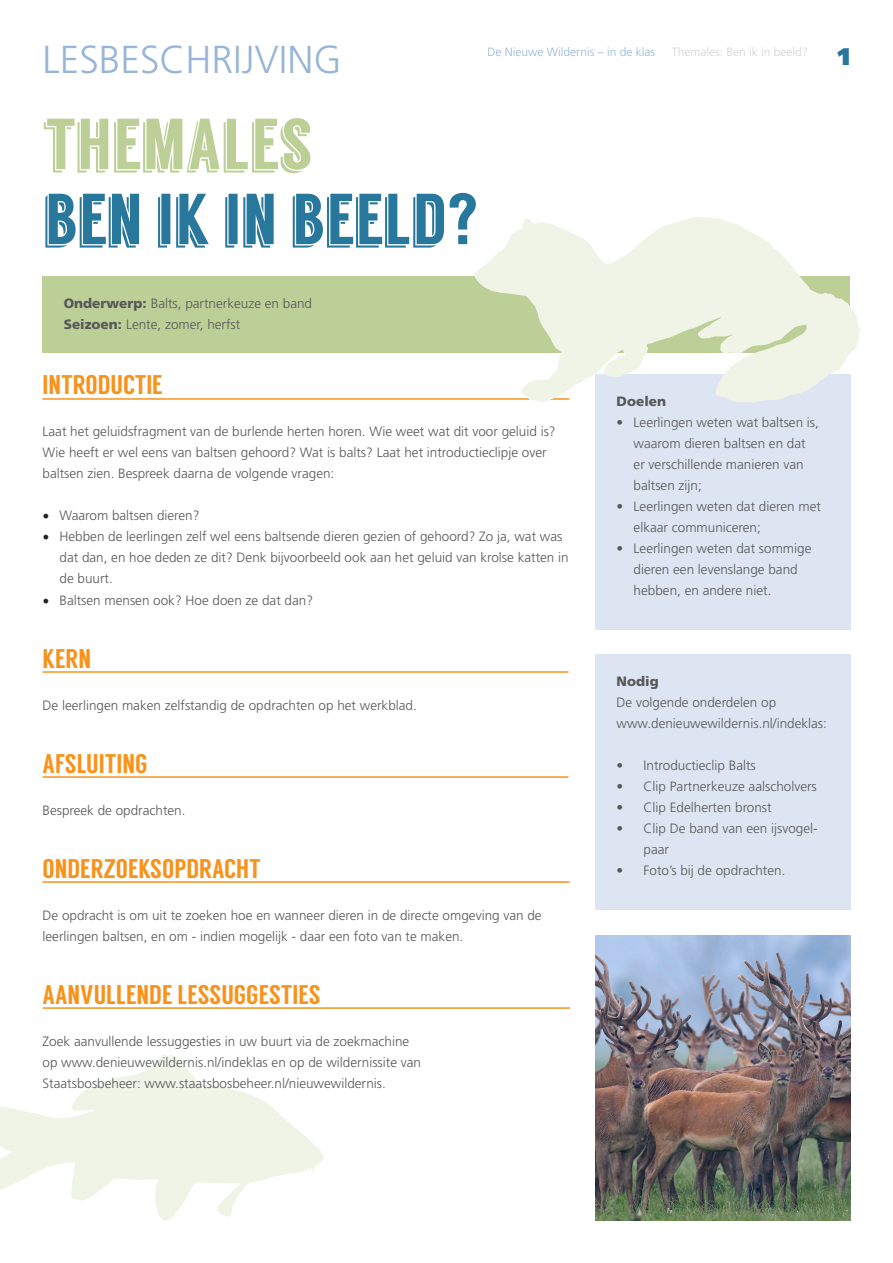
<style>
.page{position:relative;width:893px;height:1263px;background:#fff}
.page>*{position:absolute;margin:0;border:0;box-sizing:border-box;transform-origin:0 0}
.t1{font:72px "Langdon";color:#28779c}
.t2{font:72px "Langdon";color:#bccf96}
.t3{font:300 39px "Frutiger";color:#97b5d6}
.t4{font:27px "Langdon";color:#f7931d}
.t5{font:900 24px "Frutiger";color:#28779c}
.t6{font:300 13.5px/21px "Frutiger";color:#57585a}
.t7{font:900 13.5px "Frutiger";color:#57585a}
.t8{font:300 12px "Frutiger";color:#97b5d6}
.t9{font:300 12px "Frutiger";color:#d1d2d4}
.s1{font-weight:900}
.s2{font-family:"Minion Pro";font-weight:400;font-size:18px;color:#231f20}
</style>
<div class="page">
<svg style="left:0;top:1055px;width:324px;height:165px;fill:#f0f4e7"></svg>
<div style="left:595px;top:374px;width:255px;height:255px;background:#dce5f1"></div>
<div style="left:595px;top:655px;width:255px;height:255px;background:#dce5f1"></div>
<hr style="left:43px;top:398px;width:526px;height:2px;background:#f7931d">
<hr style="left:43px;top:671px;width:525px;height:2px;background:#f7931d">
<hr style="left:43px;top:776px;width:525px;height:2px;background:#f7931d">
<hr style="left:43px;top:881px;width:526px;height:2px;background:#f7931d">
<hr style="left:43px;top:1007px;width:527px;height:2px;background:#f7931d">
<div style="left:43px;top:276px;width:807px;height:77px;background:#bccf96"></div>
<svg style="left:474px;top:217px;width:386px;height:185px;fill:#f0f4e7"></svg>
<img style="left:595px;top:935px;width:255px;height:285px">
<p class="t3" style="left:43px;top:38px;width:301px">LESBESCHRIJVING</p>
<p class="t8" style="left:487px;top:45px;width:169px">De Nieuwe Wildernis – in de klas</p>
<p class="t9" style="left:672px;top:45px;width:138px">Themales: Ben ik in beeld?</p>
<p class="t5" style="left:838px;top:42px;width:14px">1</p>
<p class="t2" style="left:43px;top:102px;width:272px">THEMALES</p>
<p class="t1" style="left:43px;top:177px;width:438px">BEN IK IN BEELD?</p>
<p class="t6" style="left:64px;top:293px;width:250px"><span class="s1">Onderwerp:</span> Balts, partnerkeuze en band</p>
<p class="t6" style="left:64px;top:314px;width:178px"><span class="s1">Seizoen:</span> Lente, zomer, herfst</p>
<p class="t4" style="left:43px;top:369px;width:122px">INTRODUCTIE</p>
<p class="t6" style="left:43px;top:421px;width:515px">Laat het geluidsfragment van de burlende herten horen. Wie weet wat dit voor geluid is?<br>Wie heeft er wel eens van baltsen gehoord? Wat is balts? Laat het introductieclipje over baltsen zien. Bespreek daarna de volgende vragen:</p>
<p class="t6" style="left:43px;top:505px;width:159px"><span class="s2">•</span> Waarom baltsen dieren?</p>
<p class="t6" style="left:60px;top:526px;width:511px;text-indent:-17px"><span class="s2">•</span> Hebben de leerlingen zelf wel eens baltsende dieren gezien of gehoord? Zo ja, wat was dat dan, en hoe deden ze dit? Denk bijvoorbeeld ook aan het geluid van krolse katten in de buurt.</p>
<p class="t6" style="left:43px;top:589px;width:272px"><span class="s2">•</span> Baltsen mensen ook? Hoe doen ze dat dan?</p>
<p class="t4" style="left:43px;top:642px;width:50px">KERN</p>
<p class="t6" style="left:43px;top:694px;width:376px">De leerlingen maken zelfstandig de opdrachten op het werkblad.</p>
<p class="t4" style="left:43px;top:747px;width:106px">AFSLUITING</p>
<p class="t6" style="left:43px;top:799px;width:145px">Bespreek de opdrachten.</p>
<p class="t4" style="left:43px;top:852px;width:220px">ONDERZOEKSOPDRACHT</p>
<p class="t6" style="left:43px;top:904px;width:501px">De opdracht is om uit te zoeken hoe en wanneer dieren in de directe omgeving van de leerlingen baltsen, en om - indien mogelijk - daar een foto van te maken.</p>
<p class="t4" style="left:43px;top:978px;width:280px">AANVULLENDE LESSUGGESTIES</p>
<p class="t6" style="left:43px;top:1030px;width:380px">Zoek aanvullende lessuggesties in uw buurt via de zoekmachine op www.denieuwewildernis.nl/indeklas en op de wildernissite van<br>Staatsbosbeheer: www.staatsbosbeheer.nl/nieuwewildernis.</p>
<p class="t7" style="left:617px;top:393px;width:51px">Doelen</p>
<p class="t6" style="left:634px;top:411px;width:187px;text-indent:-17px">• Leerlingen weten wat baltsen is, waarom dieren baltsen en dat er verschillende manieren van baltsen zijn;</p>
<p class="t6" style="left:634px;top:495px;width:189px;text-indent:-17px">• Leerlingen weten dat dieren met elkaar communiceren;</p>
<p class="t6" style="left:634px;top:537px;width:179px;text-indent:-17px">• Leerlingen weten dat sommige dieren een levenslange band hebben, en andere niet.</p>
<p class="t7" style="left:617px;top:673px;width:44px">Nodig</p>
<p class="t6" style="left:617px;top:692px;width:212px">De volgende onderdelen op www.denieuwewildernis.nl/indeklas:</p>
<p class="t6" style="left:617px;top:755px;width:141px">• Introductieclip Balts</p>
<p class="t6" style="left:617px;top:776px;width:202px">• Clip Partnerkeuze aalscholvers</p>
<p class="t6" style="left:617px;top:797px;width:157px">• Clip Edelherten bronst</p>
<p class="t6" style="left:644px;top:818px;width:176px;text-indent:-27px">• Clip De band van een ijsvogel&shy;paar</p>
<p class="t6" style="left:617px;top:860px;width:170px">• Foto’s bij de opdrachten.</p>
</div>
